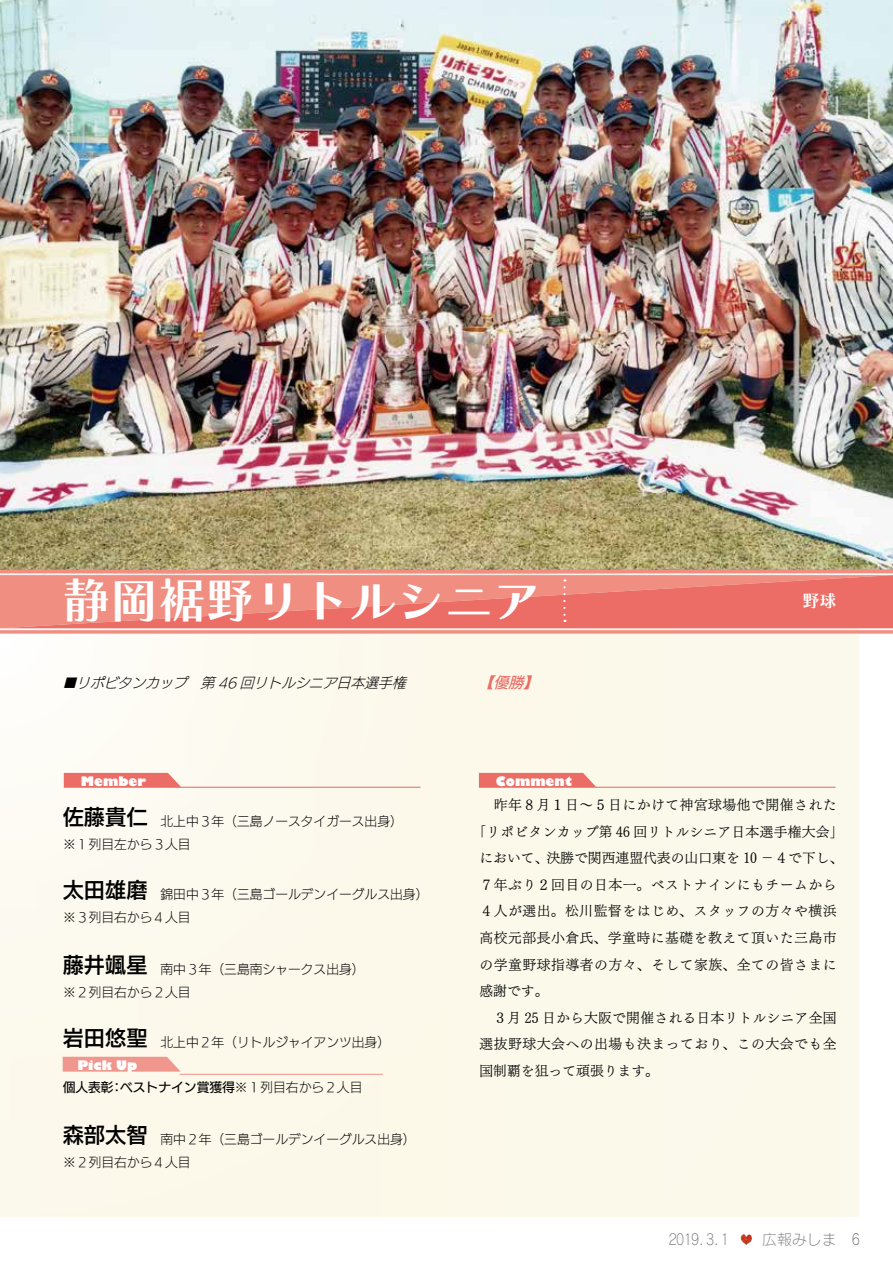
<style>
.page{position:relative;width:893px;height:1263px;background:#fff}
.page>*{position:absolute;margin:0;border:0;box-sizing:border-box;transform-origin:0 0}
.t1{font:47.85px "Chiaro Std B";color:#fff}
.t2{font:16.95px "Chiaro Std B";color:#fff}
.t3{font:14.85px "Rodin Cattleya Pro L";color:#727171}
.t4{font:italic 14.85px "UD Kakugo Large Pro M";color:#ec6d65}
.t5{font:13.8px "UD Mincho Pro L";letter-spacing:.035em;color:#000}
.t6{font:13.8px "UD Mincho Pro L";letter-spacing:.015em;color:#000}
.t7{font:13.8px "UD Mincho Pro L";color:#000}
.t8{font:italic 13.8px "UD Kakugo Large Pro L";color:#000}
.t9{font:12.75px/22.6px "UD Kakugo Large Pro L";color:#000}
.t10{font:12.75px "UD Kakugo Large Pro M";color:#000}
.t11{font:800 12.75px "Gill Sans";color:#fff}
.s1{font-family:"UD Kakugo Large Pro DB";font-size:21.3px}
.s2{font-family:"UD Kakugo Large Pro L"}
.s3{color:#595757}
</style>
<div class="page">
<div style="left:0;top:49px;width:859px;height:1167px;background:#fcf9eb"></div>
<img style="left:0;top:0;width:893px;height:570px">
<svg style="left:0;top:570px;width:893px;height:64px"></svg>
<svg style="left:0;top:575px;width:893px;height:53px;background:#ee7e73"></svg>
<svg style="left:563px;top:587px;width:3px;height:35px"></svg>
<svg style="left:479px;top:773px;width:118px;height:15px;background:#ed776e"></svg>
<hr style="left:596px;top:787px;width:240px;height:1px;background:#ec6d65">
<div style="left:63px;top:1057px;width:117px;height:14px;background:#f0978d"></div>
<hr style="left:180px;top:1074px;width:203px;height:1px;background:#ec6d65">
<svg style="left:64px;top:773px;width:118px;height:15px;background:#ed776f"></svg>
<hr style="left:181px;top:787px;width:239px;height:1px;background:#ec6d65">
<svg style="left:741px;top:1234px;width:3px;height:9px"></svg>
<h1 class="t1" style="left:62px;top:570px;width:480px">静岡裾野リトルシニア</h1>
<p class="t8" style="left:62px;top:672px;width:350px">■リポビタンカップ　第 46 回リトルシニア日本選手権</p>
<p class="t4" style="left:479px;top:670px;width:67px">【優勝】</p>
<p class="t11" style="left:81px;top:773px;width:67px">Member</p>
<p class="t11" style="left:496px;top:773px;width:78px">Comment</p>
<h2 class="t2" style="left:803px;top:590px;width:36px">野球</h2>
<p class="t9" style="left:63px;top:809px;width:342px"><span class="s1">佐藤貴仁</span>　北上中３年（三島ノースタイガース出身）※１列目左から３人目</p>
<p class="t9" style="left:63px;top:883px;width:367px"><span class="s1">太田雄磨</span>　錦田中３年（三島ゴールデンイーグルス出身）※３列目右から４人目</p>
<p class="t9" style="left:63px;top:958px;width:303px"><span class="s1">藤井颯星</span>　南中３年（三島南シャークス出身）※２列目右から２人目</p>
<p class="t9" style="left:63px;top:1031px;width:329px"><span class="s1">岩田悠聖</span>　北上中２年（リトルジャイアンツ出身）</p>
<p class="t11" style="left:78px;top:1057px;width:61px">Pick Up</p>
<p class="t10" style="left:63px;top:1077px;width:301px">個人表彰：ベストナイン賞獲得<span class="s2">※１列目右から２人目</span></p>
<p class="t9" style="left:63px;top:1127px;width:354px"><span class="s1">森部太智</span>　南中２年（三島ゴールデンイーグルス出身）※２列目右から４人目</p>
<p class="t5" style="left:479px;top:794px;width:359px">　昨年８月１日～５日にかけて神宮球場他で開催された</p>
<p class="t6" style="left:472px;top:821px;width:373px">「リポビタンカップ第 46 回リトルシニア日本選手権大会」</p>
<p class="t7" style="left:479px;top:847px;width:366px">において、決勝で関西連盟代表の山口東を 10 －４で下し、</p>
<p class="t5" style="left:479px;top:874px;width:359px">７年ぶり２回目の日本一。ベストナインにもチームから</p>
<p class="t5" style="left:479px;top:900px;width:359px">４人が選出。松川監督をはじめ、スタッフの方々や横浜</p>
<p class="t5" style="left:479px;top:927px;width:359px">高校元部長小倉氏、学童時に基礎を教えて頂いた三島市</p>
<p class="t5" style="left:479px;top:953px;width:359px">の学童野球指導者の方々、そして家族、全ての皆さまに</p>
<p class="t5" style="left:479px;top:980px;width:71px">感謝です。</p>
<p class="t6" style="left:479px;top:1007px;width:359px">　３月 25 日から大阪で開催される日本リトルシニア全国</p>
<p class="t5" style="left:479px;top:1033px;width:359px">選抜野球大会への出場も決まっており、この大会でも全</p>
<p class="t7" style="left:479px;top:1060px;width:181px">国制覇を狙って頑張ります。</p>
<p class="t3" style="left:669px;top:1230px;width:56px">２０１９．3．1</p>
<p class="t3" style="left:762px;top:1230px;width:99px">広報みしま <span class="s3">6</span></p>
</div>
